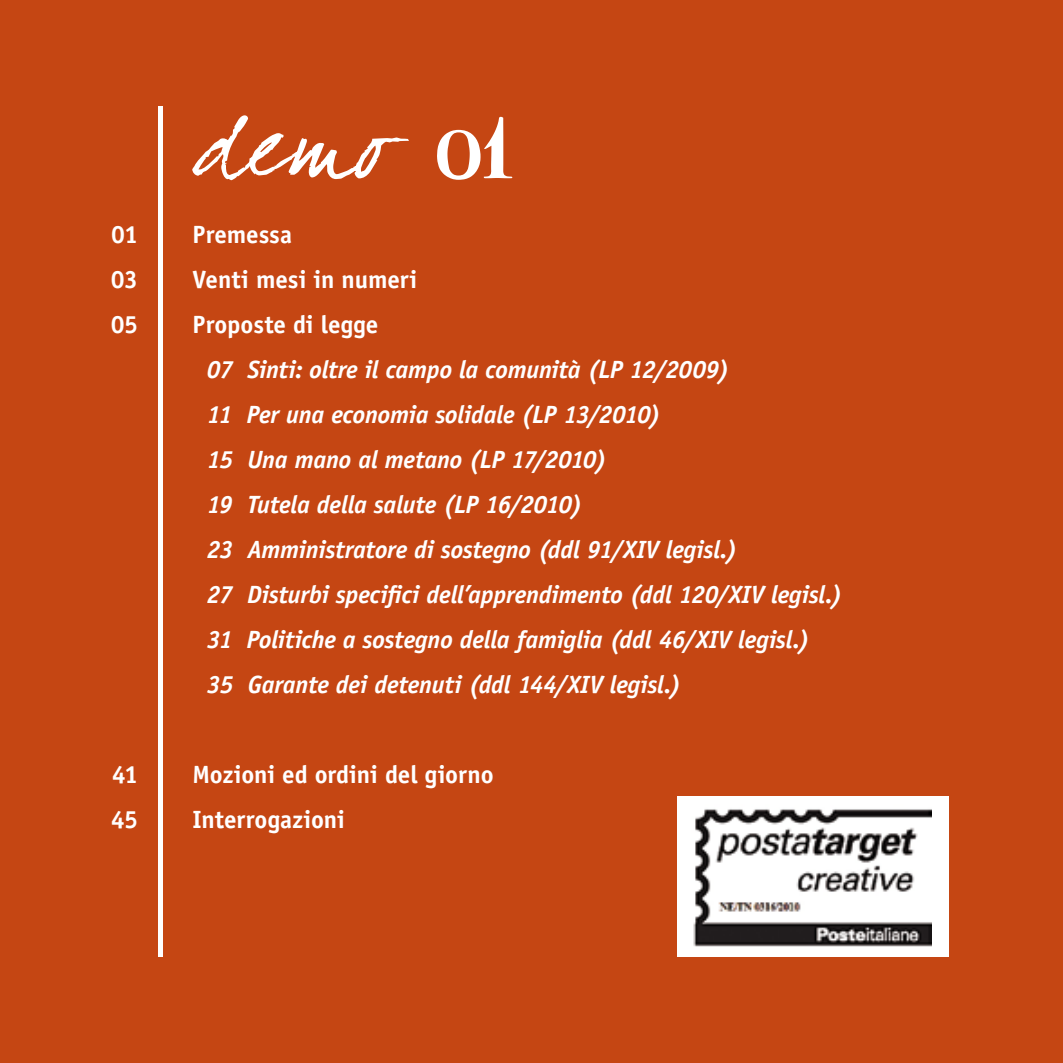
<style>
.page{position:relative;width:1063px;height:1063px;background:#c54613}
.page>*{position:absolute;margin:0;border:0;box-sizing:border-box;transform-origin:0 0}
.t1{font:82px "Universitas Studii Salamantini";color:#fff}
.t2{font:italic 700 25px/45px "Officina Sans Std";letter-spacing:-.01em;color:#fff}
.t3{font:700 25px/45px "Officina Sans Std";letter-spacing:-.005em;color:#fff}
</style>
<div class="page">
<hr style="left:158px;top:106px;width:4px;height:851px;background:#fff">
<div style="left:677px;top:796px;width:271px;height:161px;background:#fff"></div>
<svg style="left:192px;top:115px;width:217px;height:65px"></svg>
<img style="left:693px;top:809px;width:239px;height:138px">
<p class="t3" style="left:111px;top:211px;width:29px;text-align:justify">01<br>03<br>05</p>
<p class="t3" style="left:111px;top:751px;width:29px">41<br>45</p>
<h1 class="t1" style="left:435px;top:105px;width:80px">01</h1>
<p class="t3" style="left:193px;top:211px;width:226px">Premessa<br>Venti mesi in numeri<br>Proposte di legge</p>
<p class="t2" style="left:207px;top:346px;width:638px">07 Sinti: oltre il campo la comunità (LP 12/2009)<br>11 Per una economia solidale (LP 13/2010)<br>15 Una mano al metano (LP 17/2010)<br>19 Tutela della salute (LP 16/2010)<br>23 Amministratore di sostegno (ddl 91/XIV legisl.)<br>27 Disturbi specifici dell’apprendimento (ddl 120/XIV legisl.)<br>31 Politiche a sostegno della famiglia (ddl 46/XIV legisl.)<br>35 Garante dei detenuti (ddl 144/XIV legisl.)</p>
<p class="t3" style="left:193px;top:751px;width:303px">Mozioni ed ordini del giorno<br>Interrogazioni</p>
</div>
